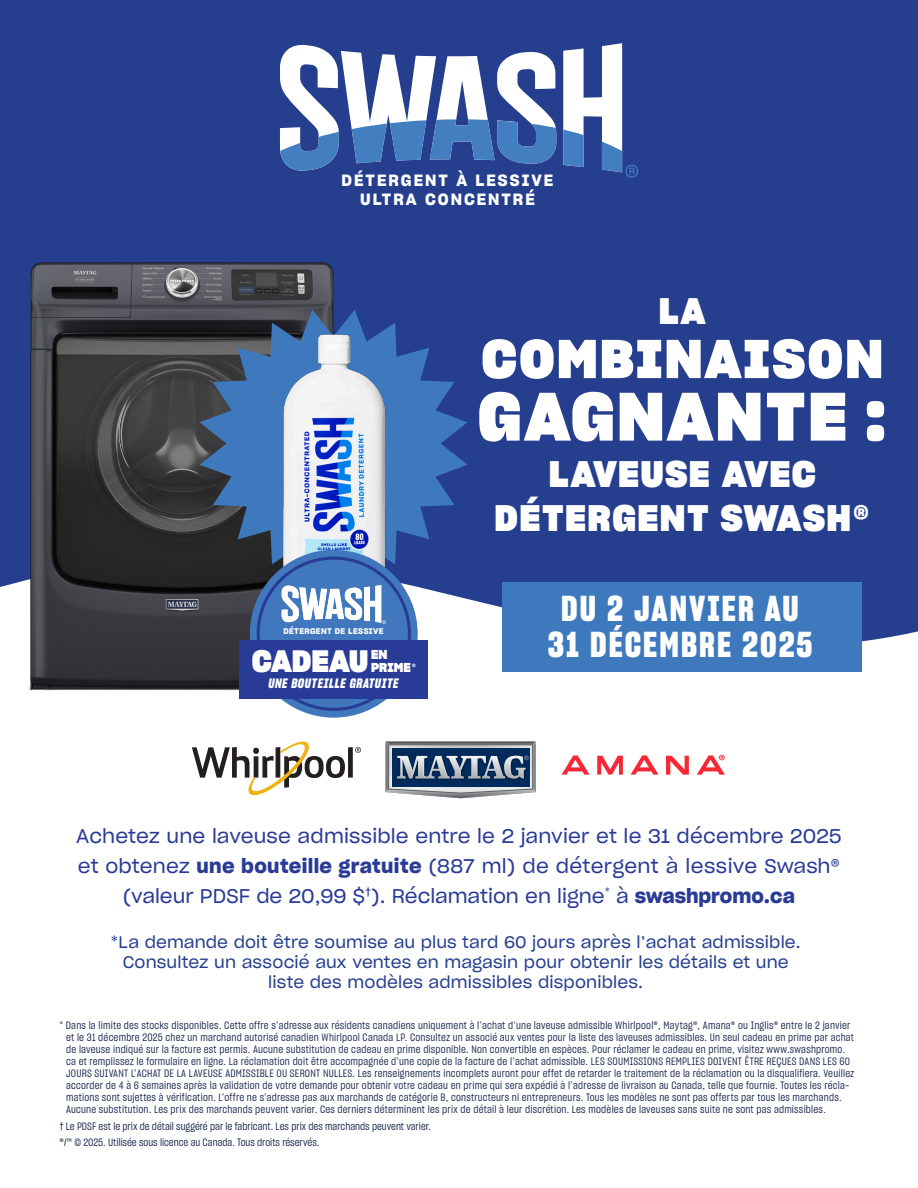
<style>
.page{position:relative;width:918px;height:1188px;background:#253f8e}
.page>*{position:absolute;margin:0;border:0;box-sizing:border-box;transform-origin:0 0}
.t1{font:66.45px "Sharp Grotesk Bold 20";letter-spacing:.04em;color:#fff}
.t2{font:53.1px "Sharp Grotesk Bold 20";letter-spacing:.04em;color:#fff}
.t3{font:36px/43.5px "Sharp Grotesk Bold 20";letter-spacing:.04em;color:#fff;text-align:center}
.t4{font:35.1px/36px "Sharp Grotesk Bold 15";letter-spacing:.06em;color:#fff;text-align:center}
.t5{font:30.15px "Sharp Grotesk Bold 20";color:#fff}
.t6{font:19.5px/29.8px "Sharp Grotesk Book 20";letter-spacing:.005em;color:#293b97;text-align:center}
.t7{font:16.5px/19.8px "Sharp Grotesk Book 20";letter-spacing:.01em;color:#253f8e;text-align:center}
.t8{font:15.9px/19px "Sharp Grotesk Semi Bold 20";letter-spacing:.125em;color:#fff;text-align:center}
.t9{font:13.35px "Sharp Grotesk Bold Italic 15";letter-spacing:.045em;color:#fff}
.t10{font:12.6px/12.8px "Sharp Grotesk Bold 20";color:#fff}
.t11{font:10.5px/12px "Sharp Grotesk Book 15";letter-spacing:.02em;color:#111e47}
.t12{font:10.5px/16.5px "Sharp Grotesk Book 15";color:#111e47}
.t13{font:8.1px "Sharp Grotesk Semi Bold 20";letter-spacing:.045em;color:#fff}
.s1{font-family:"Sharp Grotesk Semi Bold 20"}
</style>
<div class="page">
<div style="left:0;top:582px;width:918px;height:606px;background:#fff"></div>
<svg style="left:386px;top:742px;width:150px;height:56px;background:#64778e"></svg>
<svg style="left:355px;top:747px;width:6px;height:6px"></svg>
<div style="left:348px;top:747px;width:5px;height:31px;background:#231f20"></div>
<svg style="left:192px;top:742px;width:153px;height:53px;background:#cac6bf"></svg>
<svg style="left:597px;top:756px;width:26px;height:19px"></svg>
<svg style="left:666px;top:756px;width:23px;height:19px"></svg>
<svg style="left:562px;top:755px;width:28px;height:20px"></svg>
<svg style="left:697px;top:755px;width:28px;height:20px"></svg>
<svg style="left:631px;top:755px;width:28px;height:20px"></svg>
<div style="left:503px;top:582px;width:359px;height:90px;background:#3e79bd"></div>
<svg style="left:280px;top:43px;width:342px;height:76px;fill:#fff"></svg>
<svg style="left:280px;top:119px;width:358px;height:59px"></svg>
<img style="left:14px;top:262px;width:320px;height:443px">
<svg style="left:200px;top:310px;width:267px;height:267px"></svg>
<img style="left:256px;top:314px;width:159px;height:296px">
<div style="left:250px;top:550px;width:168px;height:168px;background:#4178bd;border-radius:50%"></div>
<div style="left:240px;top:640px;width:188px;height:58px;background:#283b97"></div>
<svg style="left:412px;top:663px;width:4px;height:4px"></svg>
<svg style="left:282px;top:585px;width:104px;height:39px"></svg>
<h3 class="t8" style="left:342px;top:170px;width:213px">DÉTERGENT À LESSIVE<br>ULTRA CONCENTRÉ</h3>
<p class="t13" style="left:283px;top:625px;width:102px">DÉTERGENT DE LESSIVE</p>
<h3 class="t5" style="left:252px;top:638px;width:118px">CADEAU</h3>
<p class="t10" style="left:371px;top:648px;width:41px">EN<br>PRIME</p>
<p class="t9" style="left:268px;top:674px;width:132px">UNE BOUTEILLE GRATUITE</p>
<h3 class="t3" style="left:659px;top:287px;width:48px">LA</h3>
<h2 class="t2" style="left:481px;top:318px;width:403px">COMBINAISON</h2>
<h1 class="t1" style="left:478px;top:365px;width:410px">GAGNANTE :</h1>
<h3 class="t3" style="left:495px;top:450px;width:377px">LAVEUSE AVEC<br>DÉTERGENT SWASH®</h3>
<h3 class="t4" style="left:548px;top:590px;width:266px">DU 2 JANVIER AU<br>31 DÉCEMBRE 2025</h3>
<h3 class="t6" style="left:76px;top:820px;width:767px">Achetez une laveuse admissible entre le 2 janvier et le 31 décembre 2025 et obtenez <span class="s1">une bouteille gratuite</span> (887 ml) de détergent à lessive Swash® (valeur PDSF de 20,99 $<sup>†</sup>). Réclamation en ligne<sup>*</sup> à <span class="s1">swashpromo.ca</span></h3>
<h3 class="t7" style="left:111px;top:932px;width:691px">*La demande doit être soumise au plus tard 60 jours après l’achat admissible.<br>Consultez un associé aux ventes en magasin pour obtenir les détails et une liste des modèles admissibles disponibles.</h3>
<p class="t11" style="left:66px;top:1019px;width:790px;text-indent:-7px">* Dans la limite des stocks disponibles. Cette offre s’adresse aux résidents canadiens uniquement à l’achat d’une laveuse admissible Whirlpool®, Maytag®, Amana® ou Inglis® entre le 2 janvier et le 31 décembre 2025 chez un marchand autorisé canadien Whirlpool Canada LP. Consultez un associé aux ventes pour la liste des laveuses admissibles. Un seul cadeau en prime par achat de laveuse indiqué sur la facture est permis. Aucune substitution de cadeau en prime disponible. Non convertible en espèces. Pour réclamer le cadeau en prime, visitez www.swashpromo. ca et remplissez le formulaire en ligne. La réclamation doit être accompagnée d’une copie de la facture de l’achat admissible. LES SOUMISSIONS REMPLIES DOIVENT ÊTRE REÇUES DANS LES 60<br>JOURS SUIVANT L’ACHAT DE LA LAVEUSE ADMISSIBLE OU SERONT NULLES. Les renseignements incomplets auront pour effet de retarder le traitement de la réclamation ou la disqualifiera. Veuillez accorder de 4 à 6 semaines après la validation de votre demande pour obtenir votre cadeau en prime qui sera expédié à l’adresse de livraison au Canada, telle que fournie. Toutes les récla&shy;mations sont sujettes à vérification. L’offre ne s’adresse pas aux marchands de catégorie B, constructeurs ni entrepreneurs. Tous les modèles ne sont pas offerts par tous les marchands.<br>Aucune substitution. Les prix des marchands peuvent varier. Ces derniers déterminent les prix de détail à leur discrétion. Les modèles de laveuses sans suite ne sont pas admissibles.</p>
<p class="t12" style="left:59px;top:1117px;width:373px">† Le PDSF est le prix de détail suggéré par le fabricant. Les prix des marchands peuvent varier. ®/™ © 2025. Utilisée sous licence au Canada. Tous droits réservés.</p>
</div>
